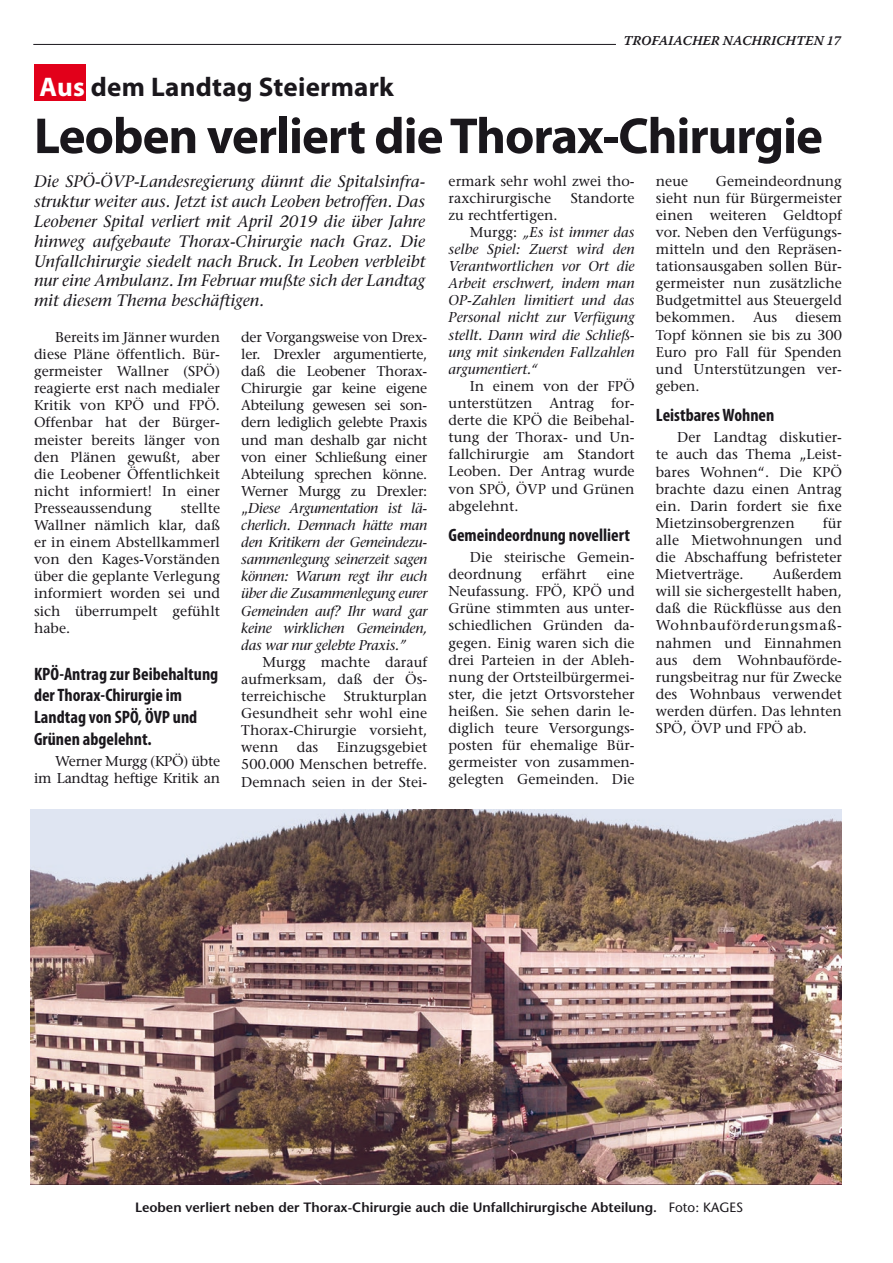
<style>
.page{position:relative;width:893px;height:1263px;background:#fff}
.page>*{position:absolute;margin:0;border:0;box-sizing:border-box;transform-origin:0 0}
.Titel_2{font:700 51px "Myriad Pro";letter-spacing:-.02em;color:#1a171c}
.Titel_2-2{font:700 27px "Myriad Pro";letter-spacing:.01em;color:#1a171c}
.zwitit{font:700 condensed 18px/21.6px "Myriad Pro";color:#1a171c}
.swt-twxt{font:italic 16.5px/19.8px "Stone Serif";color:#1a171c;text-align:justify}
.swt-twxt-2{font:14.25px/17.1px "Stone Serif";color:#1a171c;text-align:justify}
.swt-twxt-3{font:italic 14.25px/17.1px "Stone Serif";color:#1a171c;text-align:justify}
.swt-twxt-4{font:14.25px/17.1px "Stone Serif";letter-spacing:-.02em;color:#1a171c;text-align:right}
.Bildtext{font:600 13.5px "Stone Sans";color:#1a171c}
.t1{font:13.5px "Warnock Pro Semibold It Capt";color:#1a171c}
.s1{color:#fff}
.s2{font-style:normal}
.s3{font-style:italic}
.s4{font-weight:400}
</style>
<div class="page">
<hr style="left:33px;top:44px;width:583px;height:1px;background:#1a171c">
<div style="left:34px;top:64px;width:52px;height:37px;background:#e2001a"></div>
<img style="left:31px;top:810px;width:811px;height:374px">
<p class="t1" style="left:623px;top:33px;width:219px">TROFAIACHER NACHRICHTEN 17</p>
<p class="Titel_2-2" style="left:40px;top:69px;width:356px"><span class="s1">Aus</span> dem Landtag Steiermark</p>
<p class="Titel_2" style="left:34px;top:103px;width:790px">Leoben verliert die Thorax-Chirurgie</p>
<p class="swt-twxt" style="left:34px;top:172px;width:393px">Die SPÖ-ÖVP-Landesregierung dünnt die Spitalsinfra&shy;struktur weiter aus. Jetzt ist auch Leoben betroffen. Das Leobener Spital verliert mit April 2019 die über Jahre hinweg aufgebaute Thorax-Chirurgie nach Graz. Die Unfallchirurgie siedelt nach Bruck. In Leoben verbleibt nur eine Ambulanz. Im Februar mußte sich der Landtag mit diesem Thema beschäftigen.</p>
<p class="swt-twxt-2" style="left:449px;top:172px;width:188px">ermark sehr wohl zwei tho&shy;raxchirurgische</p>
<p class="swt-twxt-2" style="left:656px;top:172px;width:188px;text-indent:60px">Gemeindeordnung sieht nun für Bürgermeister einen weiteren Geldtopf vor. Neben den Verfügungs&shy;mitteln und den Repräsen&shy;tationsausgaben sollen Bür&shy;germeister nun zusätzliche Budgetmittel aus Steuergeld bekommen.</p>
<p class="swt-twxt-2" style="left:656px;top:172px;width:34px">neue</p>
<p class="swt-twxt-2" style="left:571px;top:189px;width:65px">Standorte</p>
<p class="swt-twxt-2" style="left:449px;top:206px;width:110px">zu rechtfertigen.</p>
<p class="swt-twxt-3" style="left:449px;top:223px;width:188px;text-indent:21px"><span class="s2">Murgg:</span> „Es ist immer das selbe Spiel: Zuerst wird den Verantwortlichen vor Ort die Arbeit erschwert, indem man OP-Zahlen limitiert und das Personal nicht zur Verfügung stellt. Dann wird die Schließ&shy;ung mit sinkenden Fallzahlen argumentiert.“</p>
<p class="swt-twxt-2" style="left:449px;top:377px;width:188px;text-indent:21px">In einem von der FPÖ unterstützen Antrag for&shy;derte die KPÖ die Beibehal&shy;tung der Thorax- und Un&shy;fallchirurgie am Standort Leoben. Der Antrag wurde von SPÖ, ÖVP und Grünen abgelehnt.</p>
<p class="zwitit" style="left:449px;top:523px;width:183px">Gemeindeordnung novelliert</p>
<p class="swt-twxt-2" style="left:449px;top:548px;width:188px;text-indent:21px">Die steirische Gemein&shy;deordnung</p>
<p class="swt-twxt-2" style="left:656px;top:309px;width:188px;text-indent:140px">diesem Topf können sie bis zu 300<br>Euro pro Fall für Spenden und Unterstützungen ver&shy;geben.</p>
<p class="zwitit" style="left:656px;top:404px;width:120px">Leistbares Wohnen</p>
<p class="swt-twxt-2" style="left:656px;top:429px;width:188px;text-indent:21px">Der Landtag diskutier&shy;te auch das Thema „Leist&shy;bares Wohnen“. Die KPÖ brachte dazu einen Antrag ein. Darin fordert sie fixe Mietzinsobergrenzen</p>
<p class="swt-twxt-2" style="left:753px;top:309px;width:26px">Aus</p>
<p class="swt-twxt-2" style="left:34px;top:328px;width:188px;text-indent:21px">Bereits im Jänner wurden diese Pläne öffentlich. Bür&shy;germeister Wallner (SPÖ) reagierte erst nach medialer Kritik von KPÖ und FPÖ.<br>Offenbar hat der Bürger&shy;meister bereits länger von den Plänen gewußt, aber die Leobener Öffentlichkeit nicht informiert! In einer Presseaussendung</p>
<p class="swt-twxt-2" style="left:241px;top:328px;width:188px">der Vorgangsweise von Drex&shy;ler. Drexler argumentierte, daß die Leobener Thorax-Chirurgie gar keine eigene Abteilung gewesen sei son&shy;dern lediglich gelebte Praxis und man deshalb gar nicht von einer Schließung einer Abteilung sprechen könne.<br>Werner Murgg zu Drexler: „<span class="s3">Diese Argumentation ist lä&shy;cherlich. Demnach hätte man den Kritikern der Gemeindezu&shy;sammenlegung seinerzeit sagen können: Warum regt ihr euch über die Zusammenlegung eurer Gemeinden auf? Ihr ward gar keine wirklichen Gemeinden, das war nur gelebte Praxis.”</span></p>
<p class="swt-twxt-2" style="left:241px;top:653px;width:188px;text-indent:21px">Murgg machte darauf aufmerksam, daß der Ös&shy;terreichische Strukturplan Gesundheit sehr wohl eine Thorax-Chirurgie vorsieht, wenn</p>
<p class="swt-twxt-2" style="left:34px;top:499px;width:188px;text-indent:147px">stellte Wallner nämlich klar, daß er in einem Abstellkammerl von den Kages-Vorständen über die geplante Verlegung informiert worden sei und sich überrumpelt gefühlt habe.</p>
<p class="zwitit" style="left:34px;top:663px;width:186px">KPÖ-Antrag zur Beibehaltung der Thorax-Chirurgie im<br>Landtag von SPÖ, ÖVP und<br>Grünen abgelehnt.</p>
<p class="swt-twxt-4" style="left:34px;top:752px;width:188px">Werner Murgg (KPÖ) übte<br>im Landtag heftige Kritik an</p>
<p class="swt-twxt-2" style="left:656px;top:514px;width:188px;text-indent:167px">für alle Mietwohnungen und die Abschaffung befristeter Mietverträge.</p>
<p class="swt-twxt-2" style="left:542px;top:565px;width:46px">erfährt</p>
<p class="swt-twxt-2" style="left:656px;top:565px;width:188px;text-indent:117px">Außerdem will sie sichergestellt haben, daß die Rückflüsse aus den Wohnbauförderungsmaß&shy;nahmen und Einnahmen aus dem Wohnbauförde&shy;rungsbeitrag nur für Zwecke des Wohnbaus verwendet werden dürfen. Das lehnten SPÖ, ÖVP und FPÖ ab.</p>
<p class="swt-twxt-2" style="left:449px;top:565px;width:188px;text-indent:158px">eine Neufassung. FPÖ, KPÖ und Grüne stimmten aus unter&shy;schiedlichen Gründen da&shy;gegen. Einig waren sich die drei Parteien in der Ableh&shy;nung der Ortsteilbürgermei&shy;ster, die jetzt Ortsvorsteher heißen. Sie sehen darin le&shy;diglich teure Versorgungs&shy;posten für ehemalige Bür&shy;germeister von zusammen&shy;gelegten Gemeinden. Die</p>
<p class="swt-twxt-2" style="left:241px;top:739px;width:188px;text-indent:95px">Einzugsgebiet 500.000 Menschen betreffe.<br>Demnach seien in der Stei-</p>
<p class="swt-twxt-2" style="left:297px;top:739px;width:23px">das</p>
<p class="Bildtext" style="left:135px;top:1199px;width:610px">Leoben verliert neben der Thorax-Chirurgie auch die Unfallchirurgische Abteilung. <span class="s4">Foto: KAGES</span></p>
</div>
